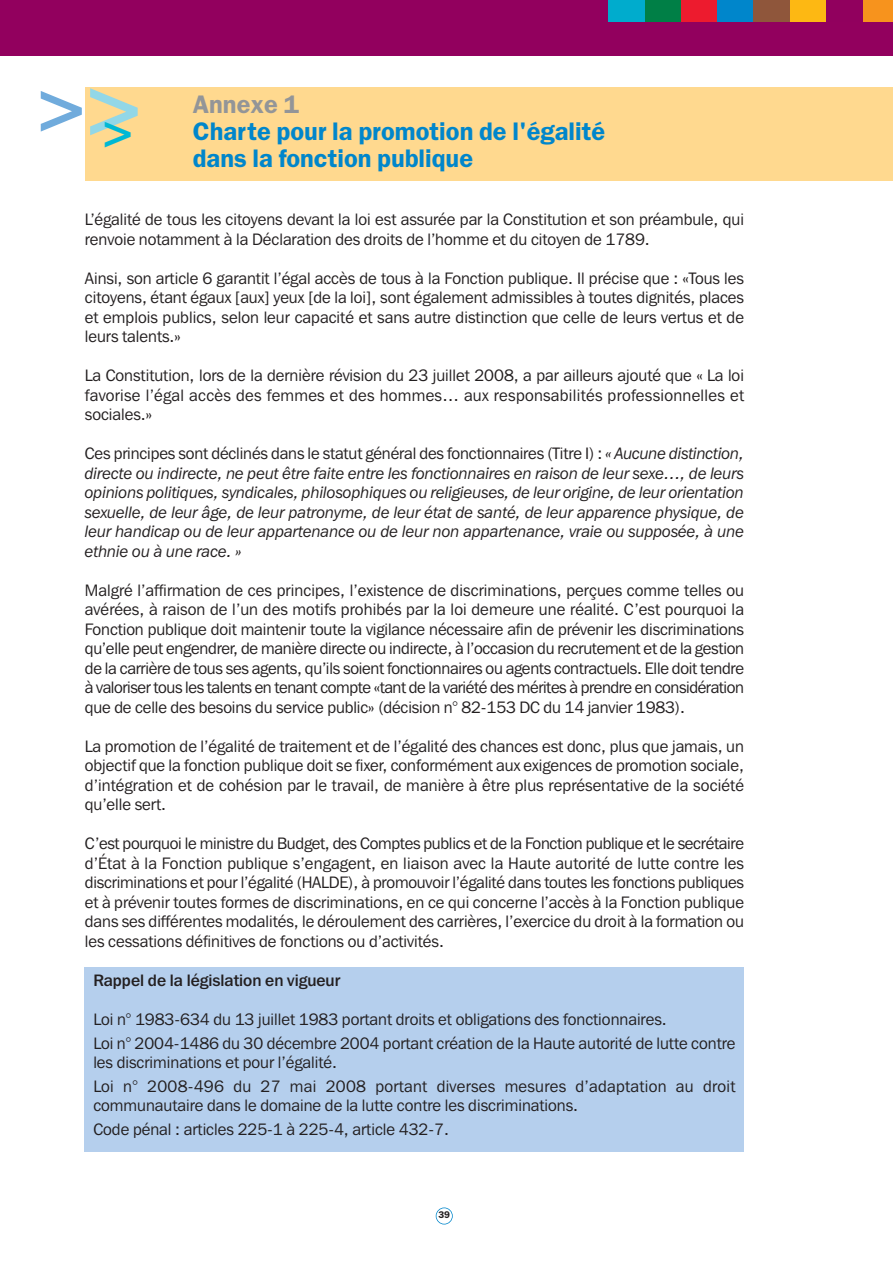
<style>
.page{position:relative;width:893px;height:1263px;background:#fff}
.page>*{position:absolute;margin:0;border:0;box-sizing:border-box;transform-origin:0 0}
.t1{font:600 71.4px "Franklin Gothic IT Cby BT";color:#70abdc}
.t2{font:600 25.5px/27px "Franklin Gothic";color:#0086cb}
.t3{font:600 25.5px "Franklin Gothic";color:#939598}
.t4{font:16.5px/19.5px "Franklin Gothic IT Cby BT";color:#231f20;text-align:justify}
.t5{font:italic 16.5px/19.5px "Franklin Gothic IT Cby BT";color:#231f20;text-align:justify}
.t6{font:16.5px/23.7px "Franklin Gothic IT Cby BT";letter-spacing:.02em;color:#231f20}
.t7{font:500 16.5px "Franklin Gothic IT Cby BT";color:#231f20}
.t8{font:600 9.75px "Franklin Gothic";color:#231f20}
.s1{font-size:82.65px;color:#92d7e7}
.s2{font-style:normal}
</style>
<div class="page">
<div style="left:85px;top:967px;width:659px;height:185px;background:#b5cfed"></div>
<div style="left:0;top:0;width:892px;height:55px;background:#92005e"></div>
<div style="left:436px;top:1208px;width:17px;height:17px;border:2px solid #0086cb;border-radius:50%"></div>
<div style="left:644px;top:0;width:37px;height:21px;background:#007f46"></div>
<div style="left:608px;top:0;width:36px;height:21px;background:#00accd"></div>
<div style="left:681px;top:0;width:36px;height:21px;background:#ed1b2e"></div>
<div style="left:717px;top:0;width:37px;height:21px;background:#0086cb"></div>
<div style="left:754px;top:0;width:36px;height:21px;background:#8f563b"></div>
<div style="left:790px;top:0;width:36px;height:21px;background:#fdb813"></div>
<div style="left:863px;top:0;width:29px;height:21px;background:#f7931d"></div>
<div style="left:85px;top:87px;width:807px;height:94px;background:#ffd98f"></div>
<h1 class="t1" style="left:32px;top:81px;width:118px">&gt; <span class="s1">&gt;</span><sub>&gt;</sub></h1>
<h2 class="t3" style="left:193px;top:95px;width:108px">Annexe 1</h2>
<h2 class="t2" style="left:193px;top:120px;width:414px">Charte pour la promotion de l'égalité dans la fonction publique</h2>
<p class="t4" style="left:85px;top:212px;width:661px">L’égalité de tous les citoyens devant la loi est assurée par la Constitution et son préambule, qui renvoie notamment à la Déclaration des droits de l’homme et du citoyen de 1789.</p>
<p class="t4" style="left:85px;top:270px;width:661px">Ainsi, son article 6 garantit l’égal accès de tous à la Fonction publique. Il précise que : «Tous les citoyens, étant égaux [aux] yeux [de la loi], sont également admissibles à toutes dignités, places et emplois publics, selon leur capacité et sans autre distinction que celle de leurs vertus et de leurs talents.»</p>
<p class="t4" style="left:85px;top:368px;width:661px">La Constitution, lors de la dernière révision du 23 juillet 2008, a par ailleurs ajouté que « La loi favorise l’égal accès des femmes et des hommes… aux responsabilités professionnelles et sociales.»</p>
<p class="t5" style="left:85px;top:446px;width:661px"><span class="s2">Ces principes sont déclinés dans le statut général des fonctionnaires (Titre I) :</span> « Aucune distinction, directe ou indirecte, ne peut être faite entre les fonctionnaires en raison de leur sexe…, de leurs opinions politiques, syndicales, philosophiques ou religieuses, de leur origine, de leur orientation sexuelle, de leur âge, de leur patronyme, de leur état de santé, de leur apparence physique, de leur handicap ou de leur appartenance ou de leur non appartenance, vraie ou supposée, à une ethnie ou à une race. »</p>
<p class="t4" style="left:85px;top:582px;width:661px">Malgré l’affirmation de ces principes, l’existence de discriminations, perçues comme telles ou avérées, à raison de l’un des motifs prohibés par la loi demeure une réalité. C’est pourquoi la Fonction publique doit maintenir toute la vigilance nécessaire afin de prévenir les discriminations qu’elle peut engendrer, de manière directe ou indirecte, à l’occasion du recrutement et de la gestion de la carrière de tous ses agents, qu’ils soient fonctionnaires ou agents contractuels. Elle doit tendre à valoriser tous les talents en tenant compte «tant de la variété des mérites à prendre en considération que de celle des besoins du service public» (décision n° 82-153 DC du 14 janvier 1983).</p>
<p class="t4" style="left:85px;top:738px;width:661px">La promotion de l’égalité de traitement et de l’égalité des chances est donc, plus que jamais, un objectif que la fonction publique doit se fixer, conformément aux exigences de promotion sociale, d’intégration et de cohésion par le travail, de manière à être plus représentative de la société qu’elle sert.</p>
<p class="t4" style="left:85px;top:836px;width:661px">C’est pourquoi le ministre du Budget, des Comptes publics et de la Fonction publique et le secrétaire d’État à la Fonction publique s’engagent, en liaison avec la Haute autorité de lutte contre les discriminations et pour l’égalité (HALDE), à promouvoir l’égalité dans toutes les fonctions publiques et à prévenir toutes formes de discriminations, en ce qui concerne l’accès à la Fonction publique dans ses différentes modalités, le déroulement des carrières, l’exercice du droit à la formation ou les cessations définitives de fonctions ou d’activités.</p>
<p class="t7" style="left:93px;top:974px;width:248px">Rappel de la législation en vigueur</p>
<p class="t4" style="left:93px;top:1009px;width:644px;line-height:23.7px">Loi n° 1983-634 du 13 juillet 1983 portant droits et obligations des fonctionnaires.<br>Loi n° 2004-1486 du 30 décembre 2004 portant création de la Haute autorité de lutte contre</p>
<p class="t6" style="left:93px;top:1052px;width:644px">les discriminations et pour l’égalité.<br>Loi n° 2008-496 du 27 mai 2008 portant diverses mesures d’adaptation au droit</p>
<p class="t4" style="left:93px;top:1096px;width:486px;line-height:23.7px">communautaire dans le domaine de la lutte contre les discriminations.<br>Code pénal : articles 225-1 à 225-4, article 432-7.</p>
<p class="t8" style="left:438px;top:1212px;width:13px">39</p>
</div>
